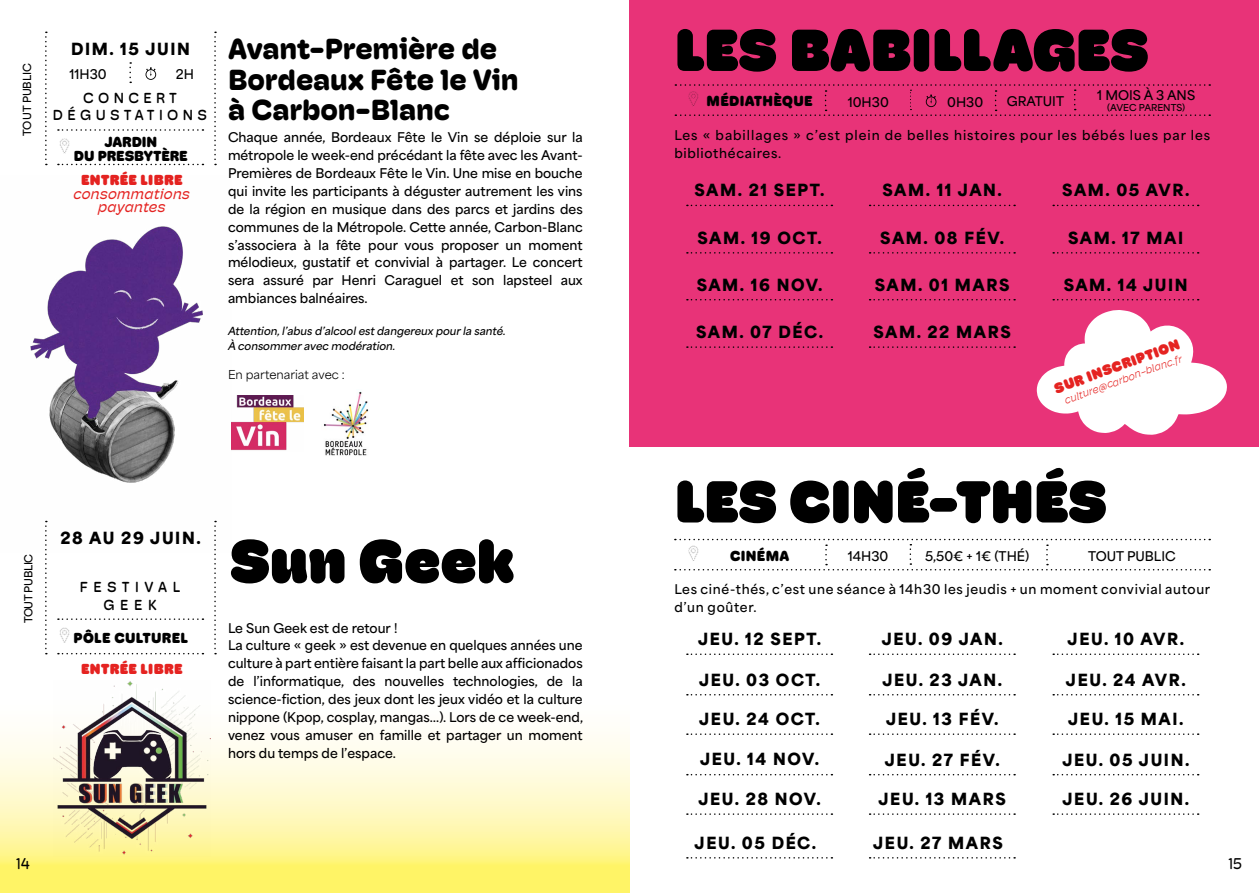
<style>
.page{position:relative;width:1259px;height:893px;background:#fff}
.page>*{position:absolute;margin:0;border:0;box-sizing:border-box;transform-origin:0 0}
.t1{font:900 61.95px "Hoss Round";color:#000}
.t2{font:900 59.85px "Hoss Round";letter-spacing:-.01em;color:#000}
.t3{font:900 29.4px/30.5px "Hoss Round";letter-spacing:-.01em;color:#000}
.t4{font:900 15.75px "Area Normal";letter-spacing:.1em;color:#000}
.t5{font:15.75px "Hoss Round";color:#000}
.t6{font:800 14.7px/13.6px "Hoss Round";letter-spacing:.015em;color:#000;text-align:center}
.t7{font:900 14.7px "Hoss Round";letter-spacing:.015em;color:#e52321}
.t8{font:italic 14.7px/13.5px "Hoss Round";letter-spacing:.015em;color:#e52321;text-align:center}
.t9{font:500 14.7px/17.9px "Hoss Round";letter-spacing:.3em;color:#000;text-align:center}
.t10{font:500 14.7px/17.9px "Hoss Round";letter-spacing:.37em;color:#000;text-align:center}
.t11{font:600 12.6px/17.9px "Area Normal";color:#000;text-align:justify}
.t12{font:600 12.6px/17.9px "Area Normal";letter-spacing:.075em;color:#000}
.t13{font:600 12.6px/17.9px "Area Normal";letter-spacing:.055em;color:#000}
.t14{font:11.55px "Area Normal";color:#000}
.t15{font:italic 600 10.5px/15px "Area Normal";color:#000}
.t16{font:italic 300 10.5px "Hoss Round";color:#e52321}
.t17{font:600 10.5px "Area Normal";letter-spacing:-.03em;color:#000}
.t18{font:600 10.5px "Area Normal";color:#000}
.t19{font:600 9px "Area Normal";color:#000}
</style>
<div class="page">
<svg style="left:0;top:734px;width:629px;height:159px;background:#fff8af"></svg>
<img style="left:232px;top:395px;width:71px;height:56px">
<img style="left:324px;top:391px;width:45px;height:65px">
<img style="left:53px;top:681px;width:157px;height:176px">
<div style="left:629px;top:0;width:630px;height:446px;background:#e83378"></div>
<svg style="left:687px;top:205px;width:145px;height:1px"></svg>
<svg style="left:687px;top:653px;width:145px;height:2px"></svg>
<svg style="left:687px;top:694px;width:145px;height:1px"></svg>
<svg style="left:687px;top:733px;width:145px;height:2px"></svg>
<svg style="left:687px;top:774px;width:145px;height:1px"></svg>
<svg style="left:687px;top:813px;width:145px;height:2px"></svg>
<svg style="left:687px;top:857px;width:145px;height:2px"></svg>
<svg style="left:687px;top:252px;width:145px;height:2px"></svg>
<svg style="left:687px;top:299px;width:145px;height:1px"></svg>
<svg style="left:687px;top:346px;width:145px;height:2px"></svg>
<svg style="left:869px;top:205px;width:146px;height:1px"></svg>
<svg style="left:869px;top:653px;width:146px;height:2px"></svg>
<svg style="left:869px;top:694px;width:146px;height:1px"></svg>
<svg style="left:869px;top:733px;width:146px;height:2px"></svg>
<svg style="left:869px;top:774px;width:146px;height:1px"></svg>
<svg style="left:869px;top:813px;width:146px;height:2px"></svg>
<svg style="left:869px;top:857px;width:146px;height:2px"></svg>
<svg style="left:869px;top:252px;width:146px;height:2px"></svg>
<svg style="left:869px;top:299px;width:146px;height:1px"></svg>
<svg style="left:869px;top:346px;width:146px;height:2px"></svg>
<svg style="left:1053px;top:205px;width:145px;height:1px"></svg>
<svg style="left:1053px;top:653px;width:145px;height:2px"></svg>
<svg style="left:1053px;top:694px;width:145px;height:1px"></svg>
<svg style="left:1053px;top:733px;width:145px;height:2px"></svg>
<svg style="left:1053px;top:774px;width:145px;height:1px"></svg>
<svg style="left:1053px;top:813px;width:145px;height:2px"></svg>
<svg style="left:1053px;top:252px;width:145px;height:2px"></svg>
<svg style="left:1053px;top:299px;width:145px;height:1px"></svg>
<svg style="left:1036px;top:310px;width:191px;height:125px"></svg>
<svg style="left:675px;top:539px;width:535px;height:31px"></svg>
<svg style="left:675px;top:84px;width:535px;height:32px"></svg>
<svg style="left:214px;top:32px;width:2px;height:133px"></svg>
<svg style="left:58px;top:129px;width:145px;height:2px"></svg>
<svg style="left:58px;top:164px;width:145px;height:1px"></svg>
<svg style="left:129px;top:62px;width:2px;height:21px"></svg>
<svg style="left:45px;top:32px;width:2px;height:133px"></svg>
<svg style="left:145px;top:67px;width:11px;height:13px"></svg>
<svg style="left:60px;top:138px;width:10px;height:16px"></svg>
<svg style="left:214px;top:553px;width:2px;height:101px"></svg>
<svg style="left:58px;top:618px;width:145px;height:2px"></svg>
<svg style="left:58px;top:653px;width:145px;height:1px"></svg>
<svg style="left:45px;top:553px;width:2px;height:101px"></svg>
<svg style="left:59px;top:627px;width:11px;height:16px"></svg>
<img style="left:30px;top:226px;width:202px;height:325px">
<p class="t18" style="left:18px;top:136px;width:74px;rotate:-90deg">TOUT PUBLIC</p>
<p class="t4" style="left:71px;top:35px;width:120px">DIM. 15 JUIN</p>
<p class="t9" style="left:53px;top:89px;width:156px">CONCERT<br>DÉGUSTATIONS</p>
<p class="t11" style="left:69px;top:64px;width:39px">11H30</p>
<p class="t11" style="left:176px;top:64px;width:20px">2H</p>
<p class="t6" style="left:74px;top:135px;width:115px">JARDIN<br>DU PRESBYTÈRE</p>
<p class="t7" style="left:81px;top:171px;width:103px">ENTRÉE LIBRE</p>
<p class="t8" style="left:74px;top:187px;width:118px">consommations payantes</p>
<h3 class="t3" style="left:228px;top:34px;width:292px">Avant-Première de<br>Bordeaux Fête le Vin à Carbon-Blanc</h3>
<p class="t11" style="left:228px;top:127px;width:356px">Chaque année, Bordeaux Fête le Vin se déploie sur la métropole le week-end précédant la fête avec les Avant-Premières de Bordeaux Fête le Vin. Une mise en bouche qui invite les participants à déguster autrement les vins de la région en musique dans des parcs et jardins des communes de la Métropole. Cette année, Carbon-Blanc s’associera à la fête pour vous proposer un moment mélodieux, gustatif et convivial à partager. Le concert sera assuré par Henri Caraguel et son lapsteel aux ambiances balnéaires.</p>
<p class="t15" style="left:228px;top:322px;width:279px">Attention, l’abus d’alcool est dangereux pour la santé.<br>À consommer avec modération.</p>
<p class="t14" style="left:228px;top:365px;width:118px">En partenariat avec :</p>
<p class="t17" style="left:19px;top:623px;width:71px;rotate:-90deg">TOUT PUBLIC</p>
<p class="t4" style="left:60px;top:524px;width:142px">28 AU 29 JUIN.</p>
<p class="t10" style="left:80px;top:578px;width:102px">FESTIVAL<br>GEEK</p>
<p class="t6" style="left:73px;top:631px;width:116px">PÔLE CULTUREL</p>
<p class="t7" style="left:81px;top:661px;width:103px">ENTRÉE LIBRE</p>
<h1 class="t1" style="left:230px;top:525px;width:286px">Sun Geek</h1>
<p class="t11" style="left:228px;top:617px;width:356px;text-align:left">Le Sun Geek est de retour !<br>La culture « geek » est devenue en quelques années une culture à part entière faisant la part belle aux afficionados de l’informatique, des nouvelles technologies, de la science-fiction, des jeux dont les jeux vidéo et la culture nippone (Kpop, cosplay, mangas…). Lors de ce week-end, venez vous amuser en famille et partager un moment hors du temps de l’espace.</p>
<h2 class="t2" style="left:675px;top:15px;width:476px">LES BABILLAGES</h2>
<p class="t6" style="left:706px;top:94px;width:108px">MÉDIATHÈQUE</p>
<p class="t11" style="left:848px;top:91px;width:43px">10H30</p>
<p class="t11" style="left:947px;top:91px;width:38px">0H30</p>
<p class="t11" style="left:1006px;top:91px;width:59px">GRATUIT</p>
<p class="t11" style="left:1097px;top:85px;width:99px">1 MOIS À 3 ANS</p>
<p class="t19" style="left:1107px;top:99px;width:79px">(AVEC PARENTS)</p>
<p class="t12" style="left:674px;top:125px;width:537px">Les « babillages » c’est plein de belles histoires pour les bébés lues par les bibliothécaires.</p>
<p class="t4" style="left:694px;top:176px;width:131px">SAM. 21 SEPT.</p>
<p class="t4" style="left:697px;top:223px;width:126px">SAM. 19 OCT.</p>
<p class="t4" style="left:696px;top:270px;width:127px">SAM. 16 NOV.</p>
<p class="t4" style="left:696px;top:317px;width:128px">SAM. 07 DÉC.</p>
<p class="t4" style="left:882px;top:176px;width:121px">SAM. 11 JAN.</p>
<p class="t4" style="left:880px;top:223px;width:125px">SAM. 08 FÉV.</p>
<p class="t4" style="left:875px;top:270px;width:136px">SAM. 01 MARS</p>
<p class="t4" style="left:873px;top:317px;width:139px">SAM. 22 MARS</p>
<p class="t4" style="left:1062px;top:176px;width:129px">SAM. 05 AVR.</p>
<p class="t4" style="left:1068px;top:223px;width:117px">SAM. 17 MAI</p>
<p class="t4" style="left:1063px;top:270px;width:125px">SAM. 14 JUIN</p>
<p class="t7" style="left:1052px;top:381px;width:134px;rotate:-20deg">SUR INSCRIPTION</p>
<p class="t16" style="left:1062px;top:395px;width:126px;rotate:-20deg">culture@carbon-blanc.fr</p>
<h2 class="t2" style="left:675px;top:467px;width:434px">LES CINÉ-THÉS</h2>
<p class="t6" style="left:730px;top:549px;width:61px">CINÉMA</p>
<p class="t11" style="left:848px;top:546px;width:42px">14H30</p>
<p class="t11" style="left:925px;top:546px;width:106px">5,50€ + 1€ (THÉ)</p>
<p class="t11" style="left:1088px;top:546px;width:89px">TOUT PUBLIC</p>
<p class="t13" style="left:674px;top:579px;width:537px">Les ciné-thés, c’est une séance à 14h30 les jeudis + un moment convivial autour d’un goûter.</p>
<p class="t4" style="left:698px;top:625px;width:125px">JEU. 12 SEPT.</p>
<p class="t4" style="left:699px;top:665px;width:123px">JEU. 03 OCT.</p>
<p class="t4" style="left:699px;top:704px;width:122px">JEU. 24 OCT.</p>
<p class="t4" style="left:700px;top:745px;width:120px">JEU. 14 NOV.</p>
<p class="t4" style="left:698px;top:784px;width:124px">JEU. 28 NOV.</p>
<p class="t4" style="left:694px;top:828px;width:123px">JEU. 05 DÉC.</p>
<p class="t4" style="left:881px;top:625px;width:123px">JEU. 09 JAN.</p>
<p class="t4" style="left:882px;top:665px;width:121px">JEU. 23 JAN.</p>
<p class="t4" style="left:886px;top:704px;width:114px">JEU. 13 FÉV.</p>
<p class="t4" style="left:885px;top:745px;width:116px">JEU. 27 FÉV.</p>
<p class="t4" style="left:878px;top:784px;width:129px">JEU. 13 MARS</p>
<p class="t4" style="left:873px;top:828px;width:131px">JEU. 27 MARS</p>
<p class="t4" style="left:1067px;top:625px;width:118px">JEU. 10 AVR.</p>
<p class="t4" style="left:1066px;top:665px;width:121px">JEU. 24 AVR.</p>
<p class="t4" style="left:1068px;top:704px;width:117px">JEU. 15 MAI.</p>
<p class="t4" style="left:1062px;top:745px;width:129px">JEU. 05 JUIN.</p>
<p class="t4" style="left:1062px;top:784px;width:128px">JEU. 26 JUIN.</p>
<p class="t5" style="left:16px;top:854px;width:15px">14</p>
<p class="t5" style="left:1228px;top:854px;width:15px">15</p>
</div>
